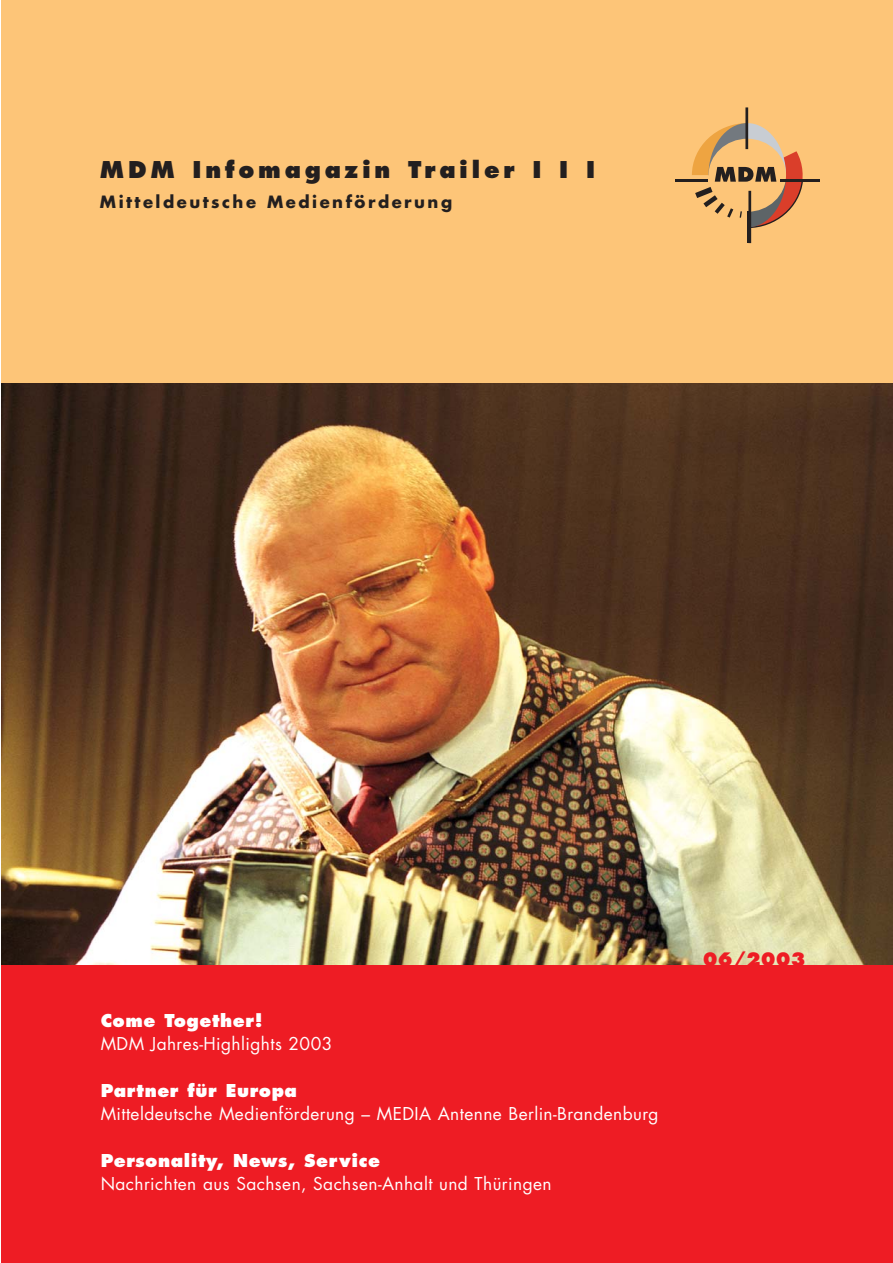
<style>
.page{position:relative;width:893px;height:1263px;background:#fff}
.page>*{position:absolute;margin:0;border:0;box-sizing:border-box;transform-origin:0 0}
.t1{font:800 22.5px "Futura";letter-spacing:.165em;color:#231f1f}
.t2{font:800 18px "Futura";color:#ee1c24}
.t3{font:17.25px "Futura";letter-spacing:.025em;color:#fff}
.t4{font:800 17.25px "Futura";letter-spacing:.035em;color:#fff}
.t5{font:700 16.5px "Futura";letter-spacing:.15em;color:#231f1f}
</style>
<div class="page">
<img style="left:1px;top:383px;width:891px;height:582px">
<div style="left:1px;top:0;width:891px;height:383px;background:#fdc578"></div>
<div style="left:1px;top:965px;width:891px;height:298px;background:#ee1c24"></div>
<hr style="left:745px;top:107px;width:3px;height:42px;background:#231f1f">
<hr style="left:675px;top:179px;width:33px;height:2px;background:#231f1f">
<hr style="left:780px;top:179px;width:39px;height:2px;background:#231f1f">
<hr style="left:748px;top:191px;width:3px;height:52px;background:#231f1f">
<hr style="left:746px;top:212px;width:3px;height:31px;background:#231f1f">
<svg style="left:689px;top:123px;width:121px;height:106px"></svg>
<h1 class="t1" style="left:100px;top:160px;width:496px">MDM Infomagazin Trailer I I I</h1>
<p class="t5" style="left:100px;top:194px;width:354px">Mitteldeutsche Medienförderung</p>
<p class="t4" style="left:101px;top:1013px;width:163px">Come Together!</p>
<p class="t3" style="left:101px;top:1036px;width:233px">MDM Jahres-Highlights 2003</p>
<p class="t4" style="left:101px;top:1083px;width:198px">Partner für Europa</p>
<p class="t3" style="left:101px;top:1106px;width:559px">Mitteldeutsche Medienförderung – MEDIA Antenne Berlin-Brandenburg</p>
<p class="t4" style="left:101px;top:1153px;width:281px">Personality, News, Service</p>
<p class="t3" style="left:101px;top:1176px;width:452px">Nachrichten aus Sachsen, Sachsen-Anhalt und Thüringen</p>
<p class="t2" style="left:702px;top:951px;width:104px">06/2003</p>
</div>
